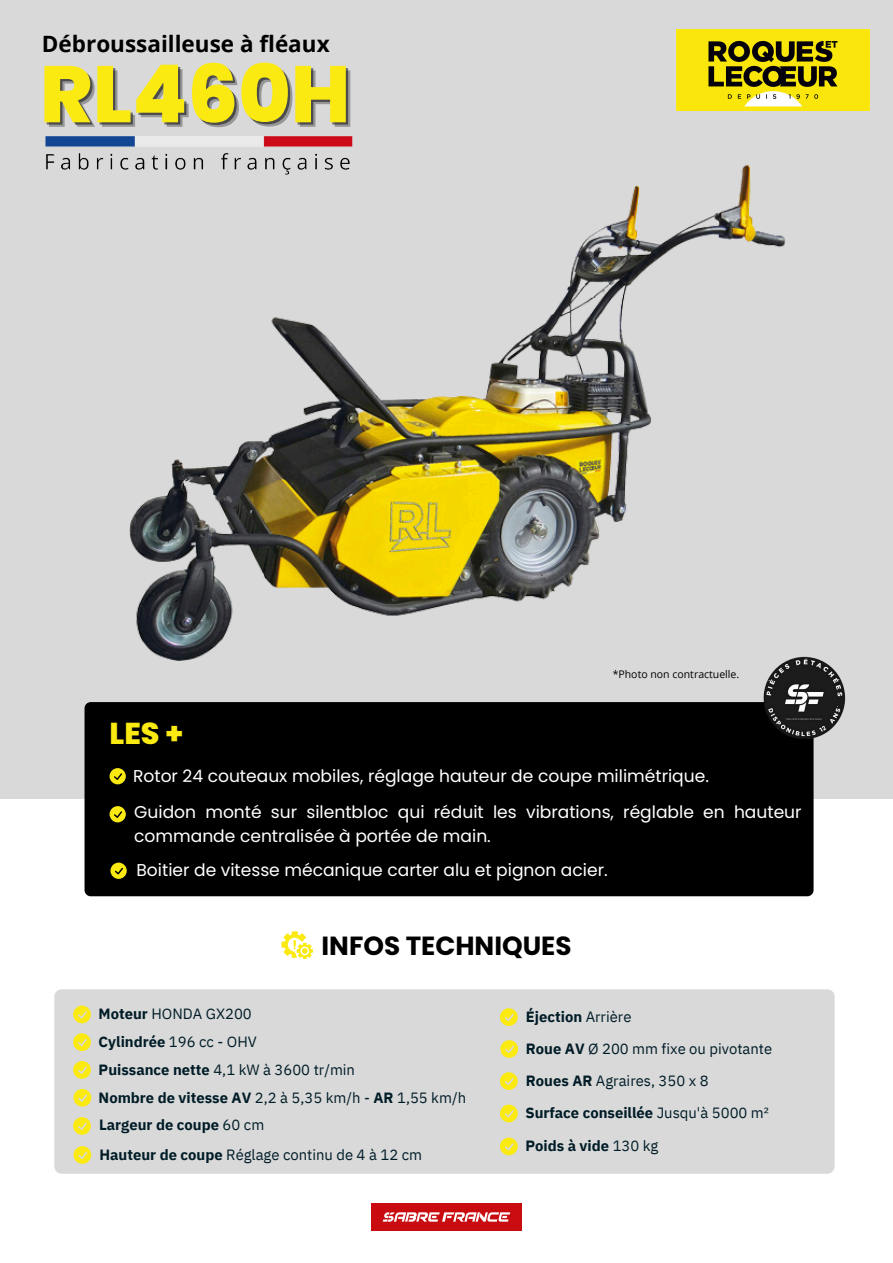
<style>
.page{position:relative;width:893px;height:1263px;background:#fff}
.page>*{position:absolute;margin:0;border:0;box-sizing:border-box;transform-origin:0 0}
.t1{font:800 80.03px "Poppins";color:#fbea12}
.t2{font:800 30.15px "Poppins";color:#fbea12}
.t3{font:700 26.25px "Poppins";color:#000}
.t4{font:700 22.5px "Open Sans";color:#000}
.t5{font:17.1px/23.6px "Poppins";color:#fff}
.t6{font:14.85px "IBM Plex Sans";color:#001c27}
.t7{font:700 14.85px "IBM Plex Sans";color:#001c27}
.t8{font:10.5px "Open Sans";color:#000}
.s1{font-weight:700}
.s2{font-weight:400}
</style>
<div class="page">
<div style="left:0;top:0;width:893px;height:799px;background:#d9d9d9"></div>
<div style="left:54px;top:989px;width:780px;height:185px;background:#d9d9d9"></div>
<svg style="left:73px;top:1005px;width:18px;height:18px"></svg>
<svg style="left:73px;top:1033px;width:18px;height:18px"></svg>
<svg style="left:73px;top:1061px;width:18px;height:18px"></svg>
<svg style="left:73px;top:1089px;width:18px;height:18px"></svg>
<svg style="left:73px;top:1117px;width:18px;height:18px"></svg>
<svg style="left:73px;top:1146px;width:18px;height:18px"></svg>
<svg style="left:500px;top:1008px;width:18px;height:18px"></svg>
<svg style="left:500px;top:1040px;width:18px;height:18px"></svg>
<svg style="left:500px;top:1072px;width:18px;height:18px"></svg>
<svg style="left:500px;top:1137px;width:18px;height:18px"></svg>
<img style="left:371px;top:1203px;width:151px;height:28px">
<img style="left:676px;top:29px;width:193px;height:82px">
<div style="left:85px;top:702px;width:728px;height:194px;background:#000;border-radius:6px"></div>
<svg style="left:110px;top:768px;width:16px;height:16px"></svg>
<svg style="left:110px;top:806px;width:16px;height:16px"></svg>
<svg style="left:281px;top:931px;width:32px;height:28px"></svg>
<img style="left:787px;top:656px;width:59px;height:84px">
<img style="left:45px;top:136px;width:57px;height:34px">
<svg style="left:110px;top:863px;width:17px;height:16px"></svg>
<svg style="left:500px;top:1104px;width:18px;height:18px"></svg>
<img style="left:102px;top:47px;width:685px;height:688px">
<p class="t4" style="left:42px;top:28px;width:289px">Débroussailleuse à fléaux</p>
<p class="t1" style="left:40px;top:38px;width:312px">RL460H</p>
<p class="t2" style="left:110px;top:713px;width:75px">LES +</p>
<p class="t8" style="left:613px;top:667px;width:128px">*Photo non contractuelle.</p>
<p class="t5" style="left:133px;top:764px;width:577px">Rotor 24 couteaux mobiles, réglage hauteur de coupe milimétrique.</p>
<p class="t5" style="left:134px;top:800px;width:669px">Guidon monté sur silentbloc qui réduit les vibrations, réglable en hauteur commande centralisée à portée de main.</p>
<p class="t5" style="left:136px;top:858px;width:473px">Boitier de vitesse mécanique carter alu et pignon acier.</p>
<h1 class="t3" style="left:321px;top:928px;width:252px">INFOS TECHNIQUES</h1>
<h5 class="t6" style="left:99px;top:1004px;width:155px"><span class="s1">Moteur</span> HONDA GX200</h5>
<p class="t7" style="left:99px;top:1032px;width:160px">Cylindrée <span class="s2">196 cc - OHV</span></p>
<h5 class="t6" style="left:99px;top:1059px;width:258px"><span class="s1">Puissance nette</span> 4,1 kW à 3600 tr/min</h5>
<h2 class="t6" style="left:99px;top:1087px;width:369px"><span class="s1">Nombre de vitesse AV</span> 2,2 à 5,35 km/h - <span class="s1">AR</span> 1,55 km/h</h2>
<p class="t7" style="left:99px;top:1115px;width:167px">Largeur de coupe <span class="s2">60 cm</span></p>
<p class="t6" style="left:99px;top:1144px;width:324px"><span class="s1">Hauteur de coupe</span> Réglage continu de 4 à 12 cm</p>
<p class="t7" style="left:526px;top:1006px;width:107px">Éjection <span class="s2">Arrière</span></p>
<h5 class="t6" style="left:526px;top:1038px;width:248px"><span class="s1">Roue AV</span> Ø 200 mm fixe ou pivotante</h5>
<h3 class="t6" style="left:526px;top:1070px;width:184px"><span class="s1">Roues AR</span> Agraires, 350 x 8</h3>
<p class="t7" style="left:525px;top:1103px;width:245px">Surface conseillée <span class="s2">Jusqu'à 5000 m²</span></p>
<p class="t7" style="left:525px;top:1136px;width:134px">Poids à vide <span class="s2">130 kg</span></p>
</div>
